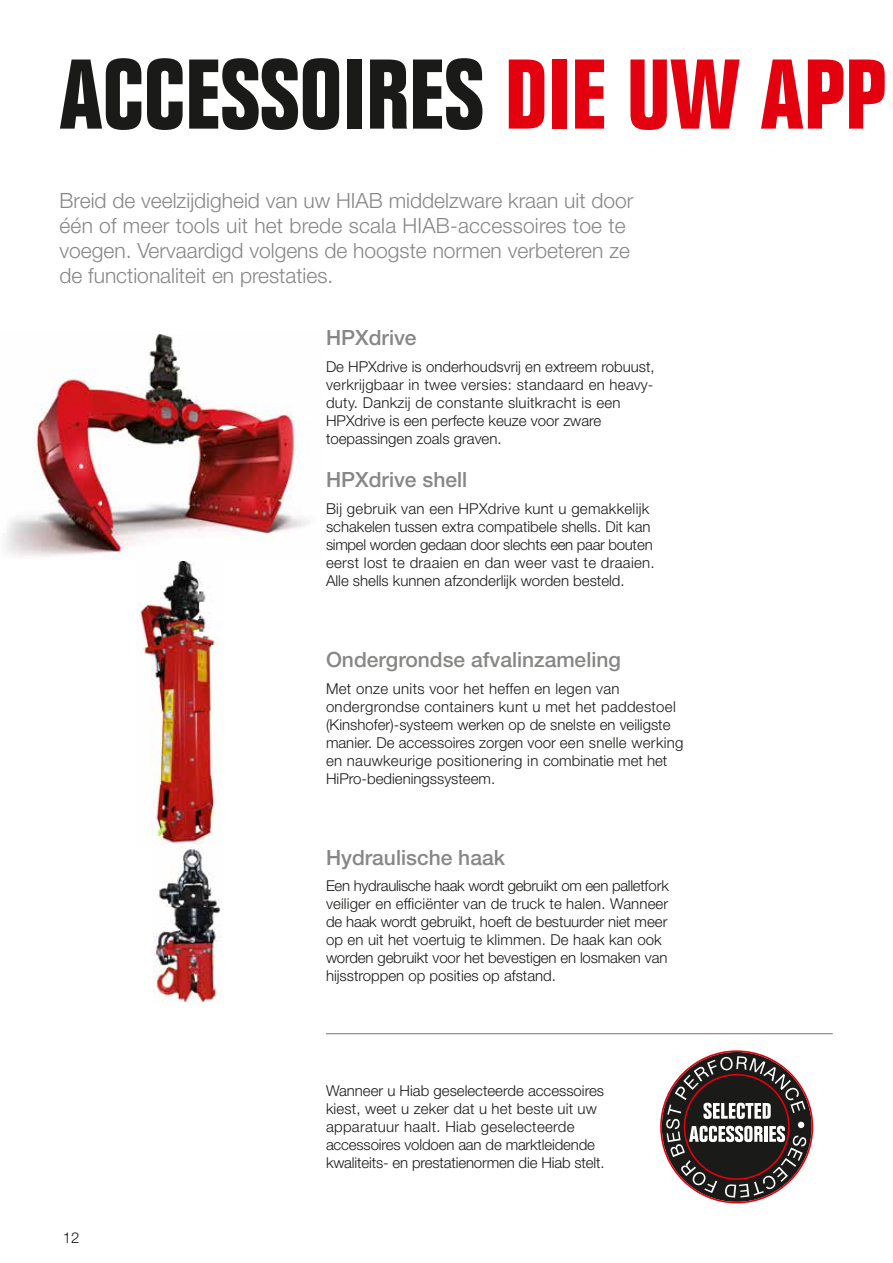
<style>
.page{position:relative;width:893px;height:1263px;background:#fff}
.page>*{position:absolute;margin:0;border:0;box-sizing:border-box;transform-origin:0 0}
.t1{font:700 condensed 96.75px "Folio Std";color:#1a1a18}
.t2{font:300 21px/25.2px "Helvetica Neue LT Pro";color:#878786}
.t3{font:500 21px "Helvetica Neue LT Pro";color:#878786}
.t4{font:300 15px/18px "Helvetica Neue LT Std";color:#1a1a18}
.t5{font:300 15px/18px "Helvetica Neue LT Std";letter-spacing:.02em;color:#1a1a18}
.s1{color:#e3000f}
</style>
<div class="page">
<hr style="left:326px;top:1033px;width:507px;height:1px;background:#6f7683">
<svg style="left:660px;top:1050px;width:153px;height:153px"></svg>
<img style="left:137px;top:561px;width:84px;height:286px">
<img style="left:6px;top:334px;width:304px;height:223px">
<img style="left:153px;top:847px;width:69px;height:156px">
<h1 class="t1" style="left:60px;top:41px;width:828px">ACCESSOIRES <span class="s1">DIE UW APP</span></h1>
<h2 class="t2" style="left:60px;top:187px;width:575px">Breid de veelzijdigheid van uw HIAB middelzware kraan uit door één of meer tools uit het brede scala HIAB-accessoires toe te voegen. Vervaardigd volgens de hoogste normen verbeteren ze de functionaliteit en prestaties.</h2>
<h2 class="t3" style="left:326px;top:325px;width:92px">HPXdrive</h2>
<p class="t4" style="left:326px;top:357px;width:330px">De HPXdrive is onderhoudsvrij en extreem robuust, verkrijgbaar in twee versies: standaard en heavy&shy;duty. Dankzij de constante sluitkracht is een HPXdrive is een perfecte keuze voor zware toepassingen zoals graven.</p>
<h2 class="t3" style="left:326px;top:467px;width:143px">HPXdrive shell</h2>
<p class="t4" style="left:326px;top:499px;width:330px">Bij gebruik van een HPXdrive kunt u gemakkelijk schakelen tussen extra compatibele shells. Dit kan simpel worden gedaan door slechts een paar bouten eerst lost te draaien en dan weer vast te draaien.<br>Alle shells kunnen afzonderlijk worden besteld.</p>
<h2 class="t3" style="left:326px;top:647px;width:296px">Ondergrondse afvalinzameling</h2>
<p class="t5" style="left:326px;top:679px;width:359px">Met onze units voor het heffen en legen van ondergrondse containers kunt u met het paddestoel (Kinshofer)-systeem werken op de snelste en veiligste manier. De accessoires zorgen voor een snelle werking en nauwkeurige positionering in combinatie met het HiPro-bedieningssysteem.</p>
<h2 class="t3" style="left:326px;top:844px;width:180px">Hydraulische haak</h2>
<p class="t4" style="left:326px;top:876px;width:344px">Een hydraulische haak wordt gebruikt om een palletfork veiliger en efficiënter van de truck te halen. Wanneer de haak wordt gebruikt, hoeft de bestuurder niet meer op en uit het voertuig te klimmen. De haak kan ook worden gebruikt voor het bevestigen en losmaken van hijsstroppen op posities op afstand.</p>
<p class="t4" style="left:63px;top:1228px;width:18px">12</p>
<p class="t4" style="left:326px;top:1081px;width:280px">Wanneer u Hiab geselecteerde accessoires kiest, weet u zeker dat u het beste uit uw apparatuur haalt. Hiab geselecteerde accessoires voldoen aan de marktleidende kwaliteits- en prestatienormen die Hiab stelt.</p>
</div>
